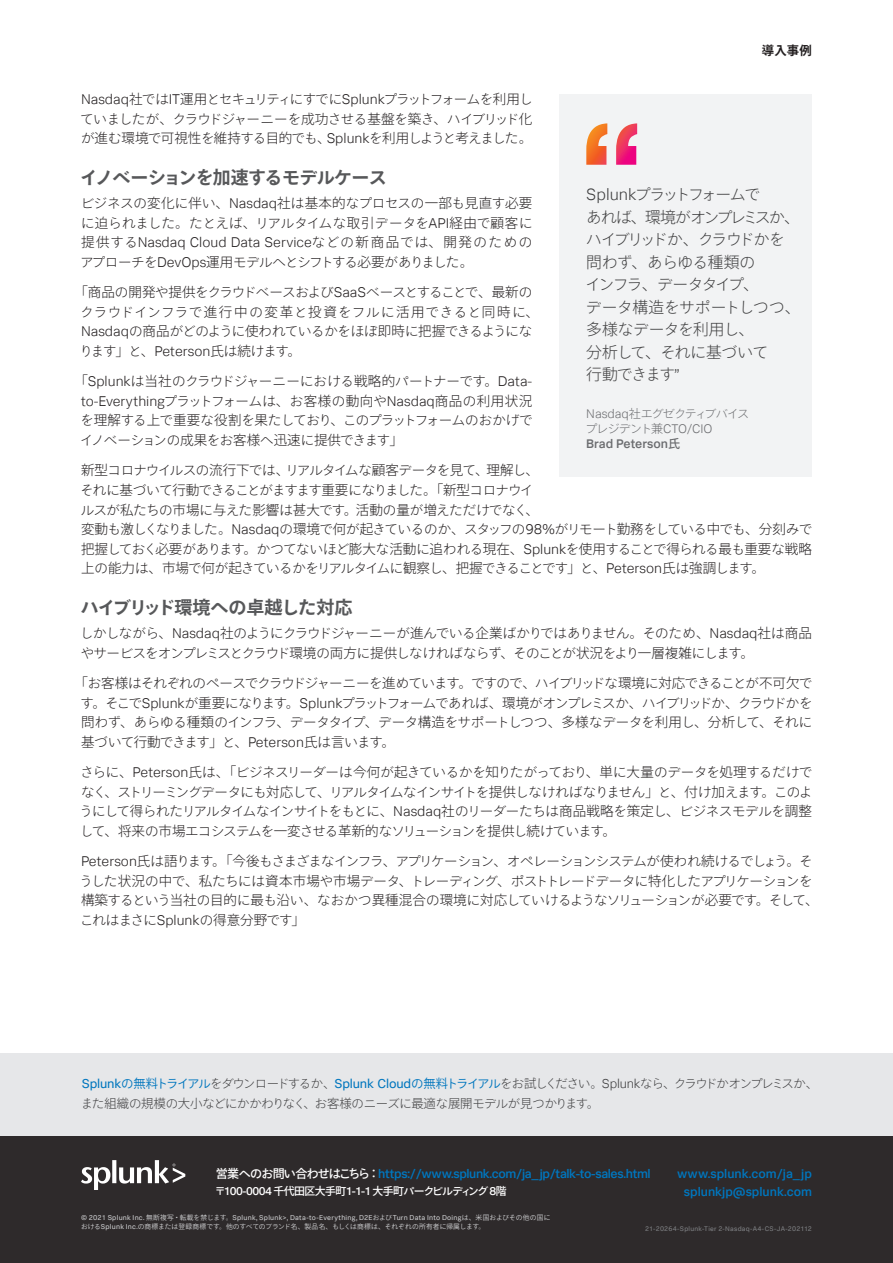
<style>
.page{position:relative;width:893px;height:1263px;background:#fff}
.page>*{position:absolute;margin:0;border:0;box-sizing:border-box;transform-origin:0 0}
.Subhead_1{font:700 18px "Ryo Gothic Plus N";letter-spacing:-.04em;color:#57585a}
.Pull_Quote{font:300 15.75px/22.5px "Ryo Gothic Plus N";letter-spacing:-.05em;color:#3e3e3f}
.Body{font:300 14.1px "Splunk Data Sans Pro";color:#231f20}
.Body-2{font:300 13.5px/19.5px "Ryo Gothic Plus N";letter-spacing:-.03em;color:#231f20;text-align:justify}
.Body-3{font:300 13.5px/19.5px "Ryo Gothic Plus N";letter-spacing:-.05em;color:#231f20}
.Body-4{font:300 13.5px/19.5px "Ryo Gothic Plus N";color:#231f20}
.Body-5{font:300 13.5px/19.5px "Ryo Gothic Plus N";letter-spacing:.005em;color:#231f20}
.t1{font:500 12.6px "Splunk Data Sans Pro";letter-spacing:-.03em;color:#0076be}
.t2{font:500 12.6px/18px "Splunk Data Sans Pro";letter-spacing:-.01em;color:#0076be;text-align:center}
.Pull_Quote_attribute{font:500 12.6px "Splunk Data Sans Pro";color:#6c6d70}
.Download_box_body_te{font:300 12.3px/19.5px "Ryo Gothic Plus N";letter-spacing:-.05em;color:#3e3e3f}
.t3{font:700 12.3px "Ryo Gothic Plus N";color:#231f20}
.Pull_Quote_attribute-2{font:300 12px/15px "Ryo Gothic Plus N";letter-spacing:-.08em;color:#6c6d70}
.t4{font:500 10.8px "Ryo Gothic Plus N";letter-spacing:-.055em;color:#fff}
.t5{font:7.05px "Splunk Data Sans Pro";letter-spacing:.035em;color:#d1d2d4}
.t6{font:6.75px "Ryo Gothic Plus N";letter-spacing:.005em;color:#d1d2d4}
.t7{font:6.75px "Splunk Data Sans Pro";letter-spacing:.035em;color:#808285}
.s1{font-family:"Splunk Data Sans Pro";font-size:14.1px}
.s2{font-family:"Ryo Gothic Plus N";font-size:13.5px}
.s3{font-family:"Splunk Data Sans Pro";font-size:16.5px}
.s4{font-family:"Splunk Data Sans Pro"}
.s5{font-family:"Splunk Data Sans Pro";font-size:12.6px}
.s6{font-family:"Ryo Gothic Plus N";font-size:12px}
.s7{font-family:"Splunk Data Sans Pro";font-weight:400;font-size:13.05px;color:#0076be}
.s8{font-weight:400;color:#0076be}
.s9{font-family:"Splunk Data Sans Pro";font-size:13.05px}
.s10{font-family:"Ryo Gothic Plus N";font-size:12px;color:#fff}
.s11{font-family:"Splunk Data Sans Pro";font-size:11.4px}
.s12{font-family:"Ryo Gothic Plus N";font-size:6.75px}
.s13{font-family:"Splunk Data Sans Pro";font-size:7.05px}
</style>
<div class="page">
<div style="left:0;top:1134px;width:893px;height:129px;background:#2e2a2b"></div>
<svg style="left:81px;top:1160px;width:104px;height:29px"></svg>
<div style="left:0;top:1053px;width:893px;height:82px;background:#e6e7e9"></div>
<div style="left:559px;top:95px;width:253px;height:382px;background:#f2f3f4"></div>
<svg style="left:586px;top:123px;width:51px;height:42px"></svg>
<p class="t3" style="left:762px;top:42px;width:52px">導入事例</p>
<p class="Body-2" style="left:80px;top:90px;width:454px"><span class="s1">Nasdaq</span>社では<span class="s1">IT</span>運用とセキュリティにすでに<span class="s1">Splunk</span>プラットフォームを利用していましたが、クラウドジャーニーを成功させる基盤を築き、ハイブリッド化が進む環境で可視性を維持する目的でも、<span class="s1">Splunk</span>を利用しようと考えました。</p>
<p class="Subhead_1" style="left:80px;top:166px;width:308px">イノベーションを加速するモデルケース</p>
<p class="Body-5" style="left:81px;top:194px;width:453px">ビジネスの変化に伴い、<span class="s1">Nasdaq</span>社は基本的なプロセスの一部も見直す必要に迫られました。たとえば、リアルタイムな取引データを<span class="s1">API</span>経由で顧客に</p>
<p class="Body" style="left:81px;top:234px;width:453px"><span class="s2">提供する</span>Nasdaq Cloud Data Service<span class="s2">などの新商品では、開発のための</span></p>
<p class="Body-3" style="left:80px;top:252px;width:395px">アプローチを<span class="s1">DevOps</span>運用モデルへとシフトする必要がありました。</p>
<p class="Body-4" style="left:80px;top:283px;width:461px;text-indent:-5px">「商品の開発や提供をクラウドベースおよび<span class="s1">SaaS</span>ベースとすることで、最新のクラウドインフラで進行中の変革と投資をフルに活用できると同時に、<span class="s1">Nasdaq</span>の商品がどのように使われているかをほぼ即時に把握できるようになります」と、<span class="s1">Peterson</span>氏は続けます。</p>
<p class="Body-2" style="left:80px;top:372px;width:454px;text-indent:-6px">「<span class="s1">Splunk</span>は当社のクラウドジャーニーにおける戦略的パートナーです。<span class="s1">Data&shy;to-Everything</span>プラットフォームは、お客様の動向や<span class="s1">Nasdaq</span>商品の利用状況を理解する上で重要な役割を果たしており、このプラットフォームのおかげでイノベーションの成果をお客様へ迅速に提供できます」</p>
<p class="Body-2" style="left:80px;top:461px;width:734px;text-align:left">新型コロナウイルスの流行下では、リアルタイムな顧客データを見て、理解し、<br>それに基づいて行動できることがますます重要になりました。「新型コロナウイ<br>ルスが私たちの市場に与えた影響は甚大です。活動の量が増えただけでなく、<br>変動も激しくなりました。<span class="s1">Nasdaq</span>の環境で何が起きているのか、スタッフの<span class="s1">98%</span>がリモート勤務をしている中でも、分刻みで把握しておく必要があります。かつてないほど膨大な活動に追われる現在、<span class="s1">Splunk</span>を使用することで得られる最も重要な戦略上の能力は、市場で何が起きているかをリアルタイムに観察し、把握できることです」と、<span class="s1">Peterson</span>氏は強調します。</p>
<p class="Subhead_1" style="left:81px;top:596px;width:273px">ハイブリッド環境への卓越した対応</p>
<p class="Body-3" style="left:80px;top:624px;width:733px">しかしながら、<span class="s1">Nasdaq</span>社のようにクラウドジャーニーが進んでいる企業ばかりではありません。そのため、<span class="s1">Nasdaq</span>社は商品やサービスをオンプレミスとクラウド環境の両方に提供しなければならず、そのことが状況をより一層複雑にします。</p>
<p class="Body-2" style="left:80px;top:674px;width:733px;text-indent:-6px">「お客様はそれぞれのペースでクラウドジャーニーを進めています。ですので、ハイブリッドな環境に対応できることが不可欠です。そこで<span class="s1">Splunk</span>が重要になります。<span class="s1">Splunk</span>プラットフォームであれば、環境がオンプレミスか、ハイブリッドか、クラウドかを問わず、あらゆる種類のインフラ、データタイプ、データ構造をサポートしつつ、多様なデータを利用し、分析して、それに基づいて行動できます」と、<span class="s1">Peterson</span>氏は言います。</p>
<p class="Body-2" style="left:80px;top:763px;width:735px">さらに、<span class="s1">Peterson</span>氏は、「ビジネスリーダーは今何が起きているかを知りたがっており、単に大量のデータを処理するだけでなく、ストリーミングデータにも対応して、リアルタイムなインサイトを提供しなければなりません」と、付け加えます。このようにして得られたリアルタイムなインサイトをもとに、<span class="s1">Nasdaq</span>社のリーダーたちは商品戦略を策定し、ビジネスモデルを調整して、将来の市場エコシステムを一変させる革新的なソリューションを提供し続けています。</p>
<p class="Body-2" style="left:80px;top:852px;width:740px;text-align:left"><span class="s1">Peterson</span>氏は語ります。「今後もさまざまなインフラ、アプリケーション、オペレーションシステムが使われ続けるでしょう。そうした状況の中で、私たちには資本市場や市場データ、トレーディング、ポストトレードデータに特化したアプリケーションを構築するという当社の目的に最も沿い、なおかつ異種混合の環境に対応していけるようなソリューションが必要です。そして、これはまさに<span class="s1">Splunk</span>の得意分野です」</p>
<p class="Pull_Quote" style="left:585px;top:184px;width:217px"><span class="s3">Splunk</span>プラットフォームで<br>あれば、環境がオンプレミスか、ハイブリッドか、クラウドかを問わず、あらゆる種類の<br>インフラ、データタイプ、<br>データ構造をサポートしつつ、多様なデータを利用し、<br>分析して、それに基づいて<br>行動できます<span class="s4">”</span></p>
<p class="Pull_Quote_attribute-2" style="left:585px;top:407px;width:165px"><span class="s5">Nasdaq</span>社エグゼクティブバイスプレジデント兼<span class="s5">CTO/CIO</span></p>
<p class="Pull_Quote_attribute" style="left:586px;top:436px;width:95px">Brad Peterson<span class="s6">氏</span></p>
<p class="Download_box_body_te" style="left:81px;top:1074px;width:739px"><span class="s7">Splunk</span><span class="s8">の無料トライアル</span>をダウンロードするか、<span class="s7">Splunk Cloud</span><span class="s8">の無料トライアル</span>をお試しください。<span class="s9">Splunk</span>なら、クラウドかオンプレミスか、また組織の規模の大小などにかかわりなく、お客様のニーズに最適な展開モデルが見つかります。</p>
<p class="t1" style="left:216px;top:1165px;width:436px"><span class="s10">営業へのお問い合わせはこちら：</span>https://www.splunk.com/ja_jp/talk-to-sales.html</p>
<p class="t4" style="left:215px;top:1184px;width:293px">〒<span class="s11">100-0004</span> 千代田区大手町<span class="s11">1-1-1</span> 大手町パークビルディング <span class="s11">8</span>階</p>
<p class="t2" style="left:677px;top:1164px;width:136px">www.splunk.com/ja_jp splunkjp@splunk.com</p>
<p class="t5" style="left:81px;top:1213px;width:471px">© 2021 Splunk Inc. <span class="s12">無断複写・転載を禁じます。</span>Splunk, Splunk&gt;, Data-to-Everything, D2E<span class="s12">および</span>Turn Data Into Doing<span class="s12">は、米国およびその他の国に</span></p>
<p class="t6" style="left:81px;top:1222px;width:406px">おける<span class="s13">Splunk Inc.</span>の商標または登録商標です。他のすべてのブランド名、製品名、もしくは商標は、それぞれの所有者に帰属します。</p>
<p class="t7" style="left:645px;top:1224px;width:168px">21-20264-Splunk-Tier 2-Nasdaq-A4-CS-JA-202112</p>
</div>
